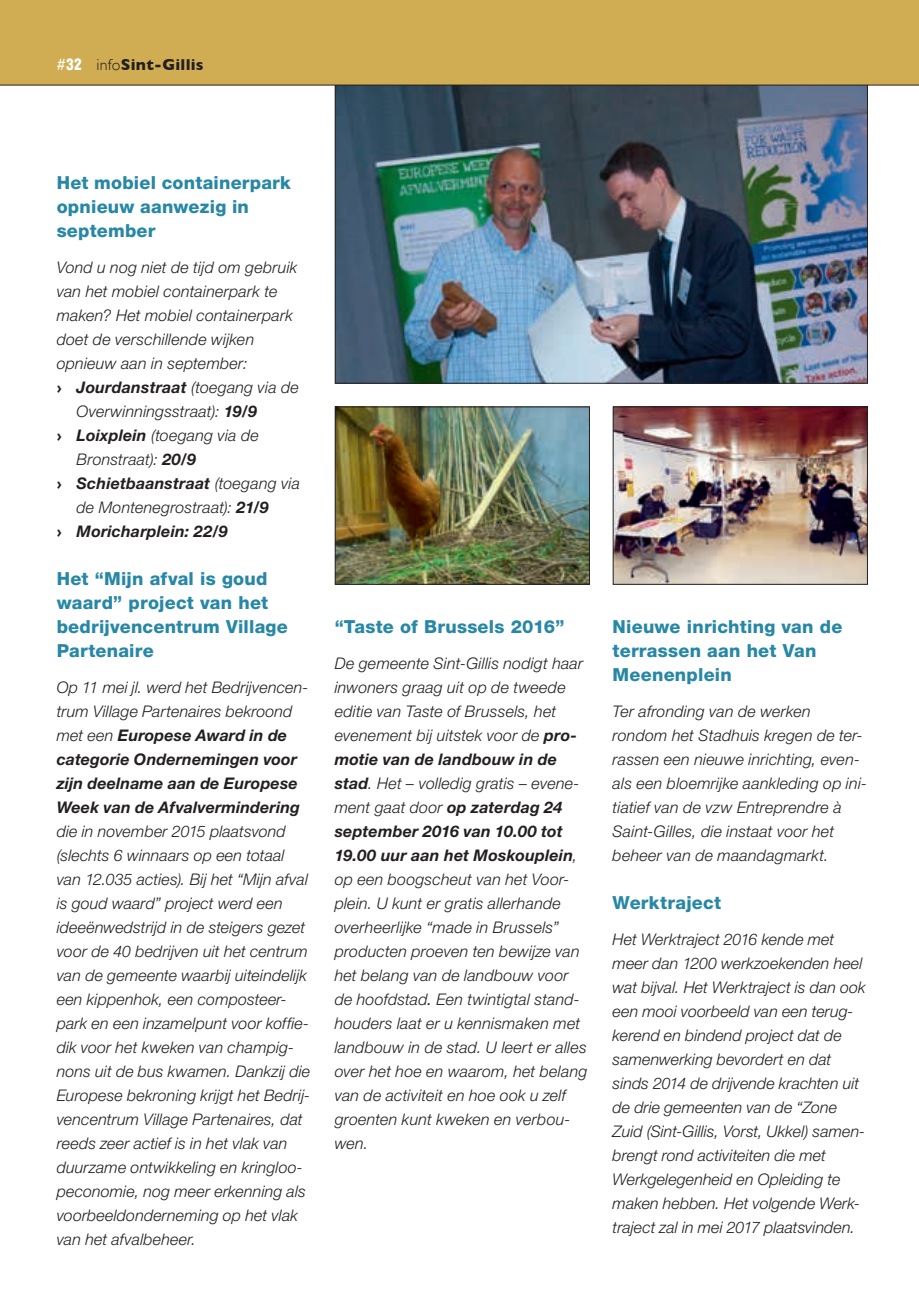
<style>
.page{position:relative;width:919px;height:1299px;background:#fff}
.page>*{position:absolute;margin:0;border:0;box-sizing:border-box;transform-origin:0 0}
.t1{font:800 18px/24px "Helvetica Neue LT Pro";letter-spacing:.015em;color:#2787a6}
.t2{font:italic 300 16px/24px "Helvetica Neue LT Pro";letter-spacing:.01em;color:#231f20}
.t3{font:italic 700 16px/24px "Helvetica Neue LT Pro";letter-spacing:.01em;color:#231f20}
.t4{font:700 16px "Gill Sans";letter-spacing:.015em;color:#231f20}
.s1{font-family:"Brauer Neue";font-weight:400;color:#fff}
.s2{font-family:"Brauer Neue";font-weight:900;color:#fff}
.s3{font-weight:300}
.s4{font-family:"Meta Plus";font-style:normal}
.s5{font-weight:700}
.s6{font-family:"Meta Plus";font-weight:700;font-style:normal}
.s7{font-weight:400}
</style>
<div class="page">
<img style="left:336px;top:86px;width:529px;height:296px">
<img style="left:336px;top:408px;width:252px;height:175px">
<div style="left:334px;top:406px;width:256px;height:179px;border:1px solid #231f20"></div>
<img style="left:614px;top:408px;width:251px;height:175px">
<div style="left:612px;top:406px;width:255px;height:179px;border:1px solid #231f20"></div>
<div style="left:0;top:0;width:918px;height:85px;background:#d0ad53"></div>
<hr style="left:918px;top:0;width:1px;height:85px;background:#d0ad53">
<hr style="left:0;top:85px;width:918px;height:1px;background:#231f20">
<p class="t4" style="left:57px;top:52px;width:148px"><span class="s1">#</span><span class="s2">32</span> <span class="s3">info</span>Sint-Gillis</p>
<p class="t1" style="left:57px;top:170px;width:236px">Het mobiel containerpark opnieuw aanwezig in september</p>
<p class="t2" style="left:57px;top:255px;width:242px">Vond u nog niet de tijd om gebruik</p>
<p class="t2" style="left:57px;top:279px;width:222px">van het mobiel containerpark te</p>
<p class="t2" style="left:57px;top:303px;width:238px">maken? Het mobiel containerpark</p>
<p class="t2" style="left:57px;top:327px;width:199px">doet de verschillende wijken</p>
<p class="t2" style="left:57px;top:351px;width:192px">opnieuw aan in september:</p>
<p class="t3" style="left:57px;top:375px;width:243px"><span class="s4">›</span> Jourdanstraat <span class="s3">(toegang via de</span></p>
<p class="t2" style="left:77px;top:399px;width:182px">Overwinningsstraat): <span class="s5">19/9</span></p>
<p class="t2" style="left:57px;top:423px;width:203px"><span class="s6">›</span> <span class="s5">Loixplein</span> (toegang via de</p>
<p class="t2" style="left:77px;top:447px;width:121px">Bronstraat): <span class="s5">20/9</span></p>
<p class="t3" style="left:57px;top:471px;width:245px"><span class="s4">›</span> Schietbaanstraat <span class="s3">(toegang via</span></p>
<p class="t2" style="left:77px;top:495px;width:194px">de Montenegrostraat): <span class="s5">21/9</span></p>
<p class="t3" style="left:57px;top:519px;width:172px"><span class="s4">›</span> Moricharplein: 22/9</p>
<p class="t1" style="left:57px;top:566px;width:233px">Het “Mijn afval is goud waard” project van het bedrijvencentrum Village<br>Partenaire</p>
<p class="t3" style="left:57px;top:675px;width:253px"><span class="s3">Op 11 mei jl. werd het Bedrijvencen&shy;trum Village Partenaires bekroond met een</span> Europese Award in de categorie Ondernemingen voor zijn deelname aan de Europese<br>Week van de Afvalvermindering</p>
<p class="t2" style="left:57px;top:819px;width:255px">die in november 2015 plaatsvond (slechts 6 winnaars op een totaal van 12.035 acties). Bij het “Mijn afval is goud waard” project werd een ideeënwedstrijd in de steigers gezet voor de 40 bedrijven uit het centrum van de gemeente waarbij uiteindelijk een kippenhok, een composteer&shy;park en een inzamelpunt voor koffie&shy;dik voor het kweken van champig&shy;nons uit de bus kwamen. Dankzij die Europese bekroning krijgt het Bedrij&shy;vencentrum Village Partenaires, dat reeds zeer actief is in het vlak van duurzame ontwikkeling en kringloo&shy;peconomie, nog meer erkenning als voorbeeldonderneming op het vlak van het afvalbeheer.</p>
<p class="t1" style="left:334px;top:614px;width:231px">“Taste of Brussels 2016”</p>
<p class="t2" style="left:334px;top:651px;width:254px">De gemeente Sint-Gillis nodigt haar inwoners graag uit op de tweede editie van Taste of Brussels, het evenement bij uitstek voor de <span class="s5">pro&shy;motie van de landbouw in de stad</span>. Het – volledig gratis – evene&shy;ment gaat door <span class="s5">op zaterdag 24 september 2016 van 10.00 tot<br>19.00 uur aan het Moskouplein</span>, op een boogscheut van het Voor&shy;plein. U kunt er gratis allerhande overheerlijke “made in Brussels” producten proeven ten bewijze van het belang van de landbouw voor de hoofdstad<span class="s7">.</span> Een twintigtal stand&shy;houders laat er u kennismaken met landbouw in de stad. U leert er alles over het hoe en waarom, het belang van de activiteit en hoe ook u zelf groenten kunt kweken en verbou&shy;wen.</p>
<p class="t1" style="left:612px;top:614px;width:231px">Nieuwe inrichting van de terrassen aan het Van<br>Meenenplein</p>
<p class="t2" style="left:612px;top:699px;width:256px">Ter afronding van de werken rondom het Stadhuis kregen de ter&shy;rassen een nieuwe inrichting, even&shy;als een bloemrijke aankleding op ini&shy;tiatief van de vzw Entreprendre à Saint-Gilles, die instaat voor het beheer van de maandagmarkt.</p>
<p class="t1" style="left:612px;top:890px;width:110px">Werktraject</p>
<p class="t2" style="left:612px;top:927px;width:254px">Het Werktraject 2016 kende met meer dan 1200 werkzoekenden heel wat bijval. Het Werktraject is dan ook een mooi voorbeeld van een terug&shy;kerend en bindend project dat de samenwerking bevordert en dat sinds 2014 de drijvende krachten uit de drie gemeenten van de “Zone Zuid (Sint-Gillis, Vorst, Ukkel) samen&shy;brengt rond activiteiten die met Werkgelegenheid en Opleiding te maken hebben. Het volgende Werk&shy;traject zal in mei 2017 plaatsvinden.</p>
</div>
